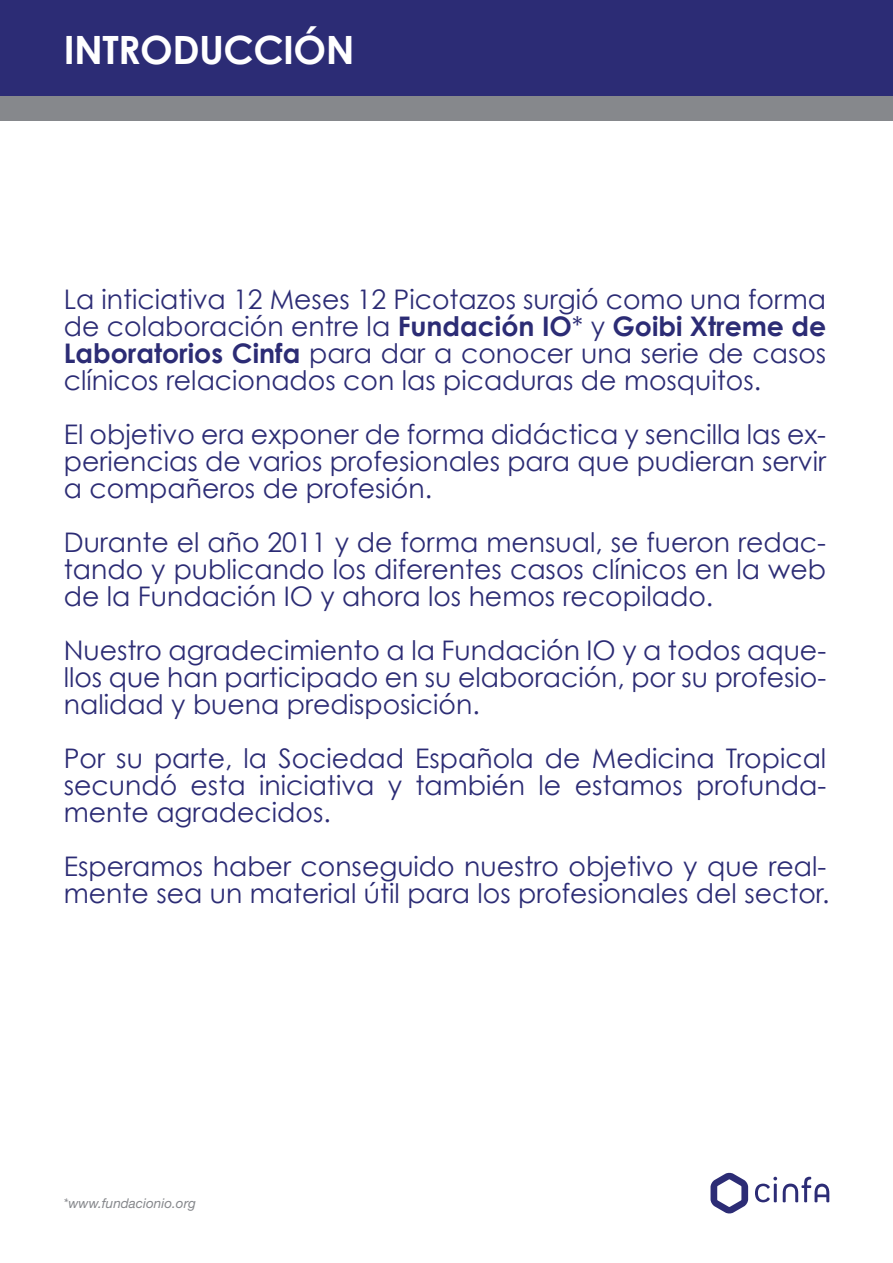
<style>
.page{position:relative;width:893px;height:1263px;background:#fff}
.page>*{position:absolute;margin:0;border:0;box-sizing:border-box;transform-origin:0 0}
.t1{font:700 39px "Century Gothic";letter-spacing:-.015em;color:#fff}
.t2{font:27px/27px "Century Gothic";color:#2c2c75;text-align:justify}
.t3{font:italic 13.5px "Helvetica Neue";color:#86888c}
.s1{font-weight:700}
</style>
<div class="page">
<svg style="left:783px;top:1177px;width:46px;height:25px"></svg>
<svg style="left:755px;top:1177px;width:22px;height:25px"></svg>
<svg style="left:710px;top:1172px;width:38px;height:42px"></svg>
<div style="left:0;top:95px;width:893px;height:26px;background:#86888c"></div>
<div style="left:0;top:0;width:893px;height:95px;background:#2c2c75"></div>
<h1 class="t1" style="left:64px;top:25px;width:292px">INTRODUCCIÓN</h1>
<p class="t2" style="left:64px;top:285px;width:764px">La inticiativa 12 Meses 12 Picotazos surgió como una forma de colaboración entre la <span class="s1">Fundación IO</span>* y <span class="s1">Goibi Xtreme de Laboratorios Cinfa</span> para dar a conocer una serie de casos clínicos relacionados con las picaduras de mosquitos.</p>
<p class="t2" style="left:64px;top:420px;width:764px">El objetivo era exponer de forma didáctica y sencilla las ex&shy;periencias de varios profesionales para que pudieran servir a compañeros de profesión.</p>
<p class="t2" style="left:64px;top:528px;width:764px">Durante el año 2011 y de forma mensual, se fueron redac&shy;tando y publicando los diferentes casos clínicos en la web de la Fundación IO y ahora los hemos recopilado.</p>
<p class="t2" style="left:64px;top:636px;width:764px">Nuestro agradecimiento a la Fundación IO y a todos aque&shy;llos que han participado en su elaboración, por su profesio&shy;nalidad y buena predisposición.</p>
<p class="t2" style="left:64px;top:744px;width:764px">Por su parte, la Sociedad Española de Medicina Tropical secundó esta iniciativa y también le estamos profunda&shy;mente agradecidos.</p>
<p class="t2" style="left:64px;top:852px;width:767px">Esperamos haber conseguido nuestro objetivo y que real&shy;mente sea un material útil para los profesionales del sector.</p>
<p class="t3" style="left:64px;top:1195px;width:134px">*www.fundacionio.org</p>
</div>
